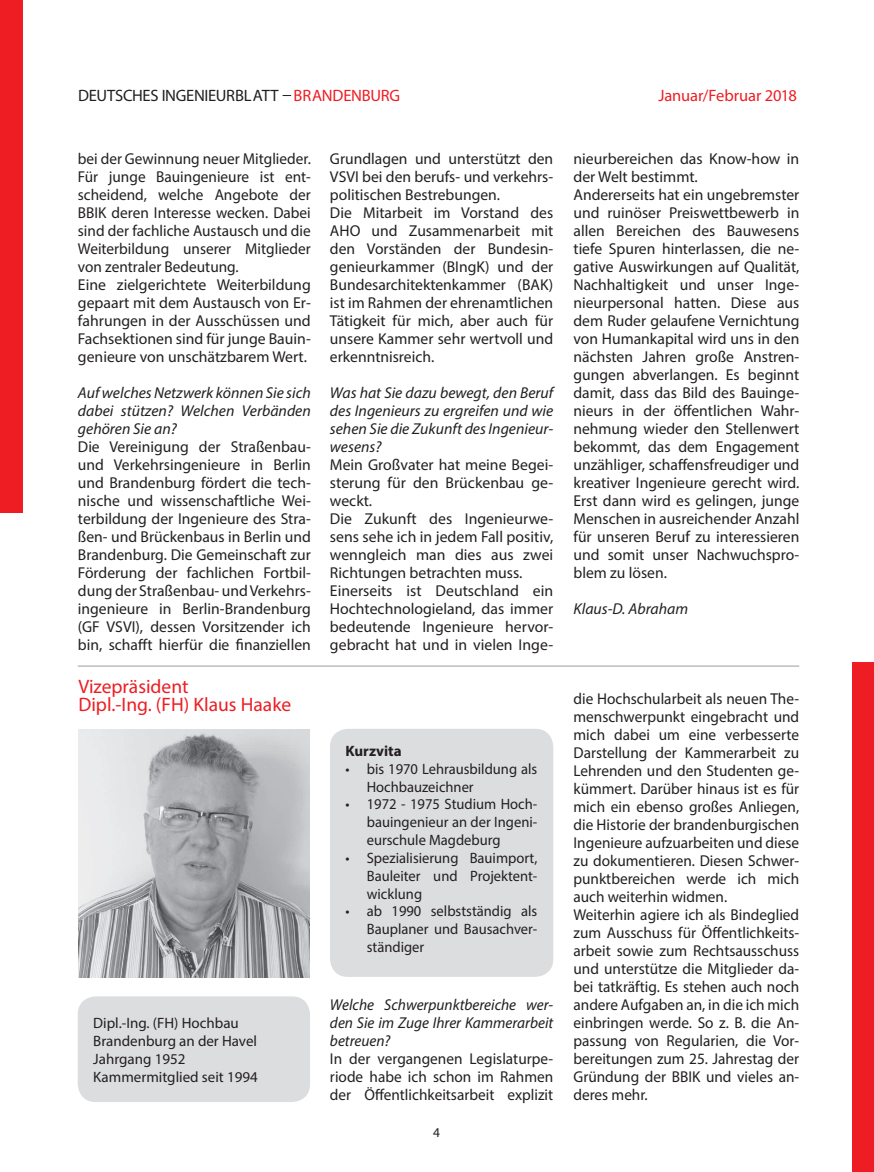
<style>
.page{position:relative;width:874px;height:1172px;background:#fff}
.page>*{position:absolute;margin:0;border:0;box-sizing:border-box;transform-origin:0 0}
.t1{font:19.5px/17.9px "Myriad Pro";color:#ee1d23}
.t2{font:16.5px "Myriad Pro";letter-spacing:-.015em;color:#231f20}
.t3{font:16.5px "Myriad Pro";letter-spacing:-.005em;color:#ee1d23}
.t4{font:15.75px/18px "Myriad Pro";color:#231f20}
.t5{font:italic 15.75px/18px "Myriad Pro";color:#231f20;text-align:justify}
.t6{font:15px/17.9px "Myriad Pro";color:#231f20;text-align:justify}
.t7{font:700 15px "Myriad Pro";color:#231f20}
.t8{font:13.5px "Myriad Pro";color:#231f20}
.s1{color:#ee1d23}
</style>
<div class="page">
<div style="left:0;top:0;width:23px;height:513px;background:#ee1d23"></div>
<div style="left:852px;top:661px;width:22px;height:510px;background:#ee1d23"></div>
<img style="left:79px;top:729px;width:230px;height:248px">
<div style="left:330px;top:728px;width:223px;height:248px;background:#dcdddf;border-radius:18px"></div>
<hr style="left:78px;top:665px;width:721px;height:1px;background:#bcbdc0">
<div style="left:78px;top:996px;width:232px;height:105px;background:#dcdddf;border-radius:18px"></div>
<p class="t2" style="left:78px;top:86px;width:323px">DEUTSCHES INGENIEURBLATT <span class="s1">BRANDENBURG</span></p>
<p class="t3" style="left:658px;top:86px;width:140px">Januar/Februar 2018</p>
<p class="t4" style="left:78px;top:149px;width:234px">bei der Gewinnung neuer Mitglieder.<br>Für junge Bauingenieure ist ent&shy;scheidend, welche Angebote der BBIK deren Interesse wecken. Dabei sind der fachliche Austausch und die Weiterbildung unserer Mitglieder von zentraler Bedeutung.<br>Eine zielgerichtete Weiterbildung gepaart mit dem Austausch von Er&shy;fahrungen in der Ausschüssen und Fachsektionen sind für junge Bauin&shy;genieure von unschätzbarem Wert.</p>
<p class="t5" style="left:78px;top:383px;width:234px">Auf welches Netzwerk können Sie sich dabei stützen? Welchen Verbänden gehören Sie an?</p>
<p class="t4" style="left:78px;top:437px;width:234px;text-align:justify">Die Vereinigung der Straßenbau&shy;und Verkehrsingenieure in Berlin und Brandenburg fördert die tech&shy;nische und wissenschaftliche Wei&shy;terbildung der Ingenieure des Stra&shy;ßen- und Brückenbaus in Berlin und Brandenburg. Die Gemeinschaft zur Förderung der fachlichen Fortbil&shy;dung der Straßenbau- und Verkehrs&shy;ingenieure in Berlin-Brandenburg (GF VSVI), dessen Vorsitzender ich bin, schafft hierfür die finanziellen</p>
<p class="t1" style="left:78px;top:677px;width:214px">Vizepräsident<br>Dipl.-Ing. (FH) Klaus Haake</p>
<p class="t6" style="left:93px;top:1013px;width:166px;text-align:left">Dipl.-Ing. (FH) Hochbau<br>Brandenburg an der Havel<br>Jahrgang 1952<br>Kammermitglied seit 1994</p>
<p class="t4" style="left:330px;top:149px;width:225px">Grundlagen und unterstützt den<br>VSVI bei den berufs- und verkehrs&shy;politischen Bestrebungen.<br>Die Mitarbeit im Vorstand des<br>AHO und Zusammenarbeit mit den Vorständen der Bundesin&shy;genieurkammer (BIngK) und der<br>Bundesarchitektenkammer (BAK) ist im Rahmen der ehrenamtlichen<br>Tätigkeit für mich, aber auch für unsere Kammer sehr wertvoll und erkenntnisreich.</p>
<p class="t5" style="left:330px;top:383px;width:225px">Was hat Sie dazu bewegt, den Beruf des Ingenieurs zu ergreifen und wie sehen Sie die Zukunft des Ingenieur&shy;wesens?</p>
<p class="t4" style="left:330px;top:455px;width:225px">Mein Großvater hat meine Begei&shy;sterung für den Brückenbau ge&shy;weckt.<br>Die Zukunft des Ingenieurwe&shy;sens sehe ich in jedem Fall positiv, wenngleich man dies aus zwei<br>Richtungen betrachten muss.<br>Einerseits ist Deutschland ein<br>Hochtechnologieland, das immer bedeutende Ingenieure hervor&shy;gebracht hat und in vielen Inge-</p>
<p class="t7" style="left:345px;top:741px;width:58px">Kurzvita</p>
<p class="t6" style="left:367px;top:759px;width:172px;text-indent:-21px">• bis 1970 Lehrausbildung als<br>Hochbauzeichner</p>
<p class="t6" style="left:367px;top:795px;width:172px;text-indent:-21px">• 1972 - 1975 Studium Hoch&shy;bauingenieur an der Ingeni&shy;eurschule Magdeburg</p>
<p class="t6" style="left:367px;top:848px;width:172px;text-indent:-21px">• Spezialisierung Bauimport, Bauleiter und Projektent&shy;wicklung</p>
<p class="t6" style="left:367px;top:901px;width:172px;text-indent:-21px">• ab 1990 selbstständig als Bauplaner und Bausachver&shy;ständiger</p>
<p class="t5" style="left:330px;top:995px;width:225px">Welche Schwerpunktbereiche wer&shy;den Sie im Zuge Ihrer Kammerarbeit betreuen?</p>
<p class="t4" style="left:330px;top:1049px;width:225px;text-align:justify">In der vergangenen Legislaturpe&shy;riode habe ich schon im Rahmen der Öffentlichkeitsarbeit explizit</p>
<p class="t8" style="left:433px;top:1123px;width:8px">4</p>
<p class="t4" style="left:573px;top:149px;width:227px">nieurbereichen das Know-how in der Welt bestimmt.<br>Andererseits hat ein ungebremster und ruinöser Preiswettbewerb in allen Bereichen des Bauwesens tiefe Spuren hinterlassen, die ne&shy;gative Auswirkungen auf Qualität,<br>Nachhaltigkeit und unser Inge&shy;nieurpersonal hatten. Diese aus dem Ruder gelaufene Vernichtung von Humankapital wird uns in den nächsten Jahren große Anstren&shy;gungen abverlangen. Es beginnt damit, dass das Bild des Bauinge&shy;nieurs in der öffentlichen Wahr&shy;nehmung wieder den Stellenwert bekommt, das dem Engagement unzähliger, schaffensfreudiger und kreativer Ingenieure gerecht wird.<br>Erst dann wird es gelingen, junge<br>Menschen in ausreichender Anzahl für unseren Beruf zu interessieren und somit unser Nachwuchspro&shy;blem zu lösen.</p>
<p class="t5" style="left:573px;top:599px;width:116px">Klaus-D. Abraham</p>
<p class="t4" style="left:573px;top:689px;width:227px">die Hochschularbeit als neuen The&shy;menschwerpunkt eingebracht und mich dabei um eine verbesserte<br>Darstellung der Kammerarbeit zu<br>Lehrenden und den Studenten ge&shy;kümmert. Darüber hinaus ist es für mich ein ebenso großes Anliegen, die Historie der brandenburgischen<br>Ingenieure aufzuarbeiten und diese zu dokumentieren. Diesen Schwer&shy;punktbereichen werde ich mich auch weiterhin widmen.<br>Weiterhin agiere ich als Bindeglied zum Ausschuss für Öffentlichkeits&shy;arbeit sowie zum Rechtsausschuss und unterstütze die Mitglieder da&shy;bei tatkräftig. Es stehen auch noch andere Aufgaben an, in die ich mich einbringen werde. So z. B. die An&shy;passung von Regularien, die Vor&shy;bereitungen zum 25. Jahrestag der<br>Gründung der BBIK und vieles an&shy;deres mehr.</p>
</div>
